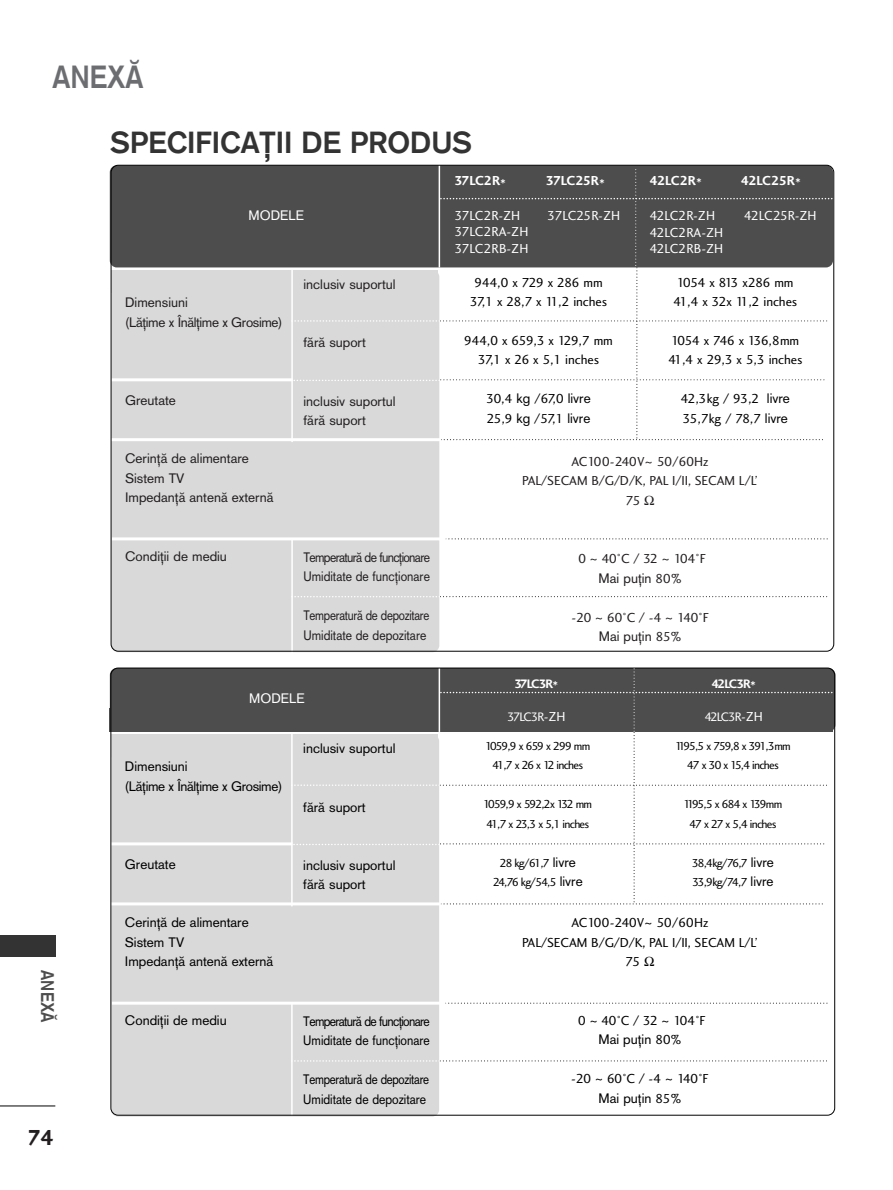
<style>
.page{position:relative;width:893px;height:1190px;background:#fff}
.page>*{position:absolute;margin:0;border:0;box-sizing:border-box;transform-origin:0 0}
.t1{font:31.5px "Akzid Gro Bol East";color:#6c6d70;scale:.9 1}
.t2{font:30px "Akzid Gro Bol East";color:#333}
.t3{font:22.5px "Charlotte Sans Bold Plain";color:#231f20}
.t4{font:18px "Akzid Gro Bol East";color:#4d4d4d;scale:.9 1}
.t5{font:13.5px/19.5px "Charlotte Sans Book Plain";letter-spacing:-.045em;color:#000;text-align:center}
.t6{font:13.5px/19.5px "Akzid Gro Rom East";color:#231f20}
.t7{font:13.5px/19.5px "Akzid Gro Rom East";color:#000}
.t8{font:13.5px/16.5px "Charlotte Sans Book Plain";letter-spacing:-.005em;color:#fff}
.t9{font:13.5px/19.5px "Charlotte Sans Book Plain";letter-spacing:-.065em;color:#000}
.t10{font:13.5px "Charlotte Sans Book Plain";letter-spacing:-.035em;color:#231f20}
.t11{font:13.5px/19.5px "Akzid Gro Rom East";letter-spacing:-.055em;color:#231f20;scale:.9 1}
.t12{font:13.5px/19.5px "Akzid Gro Rom East";letter-spacing:-.055em;color:#000;scale:.9 1}
.t13{font:13.5px/19.5px "Akzid Gro Rom East";letter-spacing:-.02em;color:#231f20;scale:.85 1}
.t14{font:13.5px/19.5px "Akzid Gro Rom East";letter-spacing:-.02em;color:#000;scale:.85 1}
.t15{font:13.5px/19.5px "Akzid Gro Rom East";letter-spacing:-.03em;color:#231f20}
.t16{font:13.5px/19.5px "Akzid Gro Rom East";letter-spacing:-.03em;color:#000}
.t17{font:13.5px "Charlotte Sans Book Plain";letter-spacing:-.005em;color:#231f20}
.t18{font:13.5px "Charlotte Sans Book Plain";letter-spacing:-.005em;color:#000}
.t19{font:13.5px "Charlotte Sans Bold Plain";letter-spacing:-.005em;color:#fff}
.t20{font:13.5px "Charlotte Sans Bold Plain";letter-spacing:-.025em;color:#fff}
.t21{font:13.5px "Akzid Gro Rom East";color:#fff}
.t22{font:12.75px "Charlotte Sans Book Plain";letter-spacing:-.075em;color:#fff}
.t23{font:12.75px "Charlotte Sans Bold Plain";letter-spacing:-.075em;color:#fff}
.t24{font:12px/19.5px "Charlotte Sans Book Plain";letter-spacing:-.12em;color:#000;text-align:center}
.t25{font:12px/19.5px "Charlotte Sans Book Plain";letter-spacing:-.1em;color:#000}
.s1{font-family:"Akzid Gro Rom East"}
.s2{font-family:"Helvetica"}
.s3{font-family:"Charlotte Sans Book Plain"}
.s4{font-size:13.5px}
.s5{font-family:"Akzid Gro Rom East";font-size:13.5px}
</style>
<div class="page">
<hr style="left:0;top:1105px;width:55px;height:1px;background:#000">
<div style="left:0;top:935px;width:56px;height:22px;background:#333"></div>
<div style="left:111px;top:270px;width:328px;height:382px;background:#d9d9d9;border-radius:7px"></div>
<hr style="left:111px;top:378px;width:181px;height:3px;background:#fff">
<svg style="left:294px;top:596px;width:530px;height:1px"></svg>
<hr style="left:291px;top:270px;width:2px;height:172px;background:#fff">
<svg style="left:446px;top:538px;width:381px;height:1px"></svg>
<hr style="left:112px;top:537px;width:334px;height:3px;background:#fff">
<hr style="left:107px;top:438px;width:334px;height:3px;background:#fff">
<hr style="left:291px;top:538px;width:2px;height:119px;background:#fff">
<div style="left:110px;top:165px;width:723px;height:102px;background:#4d4d4d;border-radius:7px"></div>
<svg style="left:292px;top:167px;width:540px;height:273px"></svg>
<div style="left:111px;top:734px;width:328px;height:382px;background:#d9d9d9;border-radius:7px"></div>
<hr style="left:111px;top:842px;width:181px;height:3px;background:#fff">
<svg style="left:292px;top:1060px;width:532px;height:1px"></svg>
<hr style="left:291px;top:734px;width:1px;height:172px;background:#fff">
<svg style="left:445px;top:1002px;width:382px;height:1px"></svg>
<hr style="left:112px;top:1001px;width:333px;height:3px;background:#fff">
<hr style="left:107px;top:902px;width:334px;height:3px;background:#fff">
<hr style="left:291px;top:1002px;width:1px;height:113px;background:#fff">
<div style="left:110px;top:668px;width:725px;height:63px;background:#4d4d4d;border-radius:7px"></div>
<div style="left:110px;top:708px;width:723px;height:23px;background:#4d4d4d"></div>
<svg style="left:292px;top:667px;width:540px;height:237px"></svg>
<h1 class="t1" style="left:53px;top:65px;width:102px">ANEX√</h1>
<h2 class="t2" style="left:111px;top:132px;width:363px">SPECIFICAfiII DE PRODUS</h2>
<p class="t21" style="left:248px;top:210px;width:57px">MODELE</p>
<p class="t15" style="left:125px;top:294px;width:159px">Dimensiuni<br>(L„˛ime x Œn„l˛ime x Grosime)</p>
<p class="t6" style="left:125px;top:392px;width:52px">Greutate</p>
<p class="t6" style="left:303px;top:276px;width:94px">inclusiv suportul</p>
<p class="t6" style="left:303px;top:334px;width:64px">f„r„ suport</p>
<p class="t6" style="left:303px;top:393px;width:94px">inclusiv suportul f„r„ suport</p>
<p class="t19" style="left:454px;top:176px;width:53px">37LC2R*</p>
<p class="t20" style="left:546px;top:176px;width:61px">37LC25R*</p>
<p class="t8" style="left:454px;top:208px;width:67px">37LC2R-ZH</p>
<p class="t8" style="left:547px;top:208px;width:74px">37LC25R-ZH</p>
<p class="t8" style="left:454px;top:225px;width:75px">37LC2RA-ZH<br>37LC2RB-ZH</p>
<p class="t5" style="left:470px;top:273px;width:139px">944,0 x 729 x 286 mm<br>37,1 x 28,7 x 11,2 inches</p>
<p class="t5" style="left:464px;top:332px;width:150px">944,0 x 659,3 x 129,7 mm<br>37,1 x 26 x 5,1 inches</p>
<p class="t5" style="left:486px;top:390px;width:106px;text-align:left">30,4 <span class="s1">kg</span> /67,0 <span class="s1">livre<br></span>25,9 <span class="s1">kg</span> /57,1 <span class="s1">livre</span></p>
<p class="t19" style="left:649px;top:175px;width:54px">42LC2R*</p>
<p class="t20" style="left:740px;top:175px;width:61px">42LC25R*</p>
<p class="t8" style="left:649px;top:208px;width:67px">42LC2R-ZH</p>
<p class="t8" style="left:743px;top:208px;width:74px">42LC25R-ZH</p>
<p class="t8" style="left:649px;top:225px;width:75px">42LC2RA-ZH<br>42LC2RB-ZH</p>
<p class="t19" style="left:710px;top:212px;width:54px">42LC2R*</p>
<p class="t9" style="left:673px;top:273px;width:126px">1054 x 813 x286 mm<br>41,4 x 32x 11,2 inches</p>
<p class="t9" style="left:668px;top:332px;width:136px">1054 x 746 x 136,8mm<br>41,4 x 29,3 x 5,3 inches</p>
<p class="t5" style="left:680px;top:390px;width:111px;text-align:left">42,3kg / 93,2 <span class="s1">livre<br></span>35,7kg / 78,7 <span class="s1">livre</span></p>
<h3 class="t4" style="left:54px;top:970px;width:59px;rotate:90deg">ANEX√</h3>
<h3 class="t3" style="left:27px;top:1128px;width:28px">74</h3>
<p class="t6" style="left:125px;top:450px;width:150px">Cerin˛„ de alimentare<br>Sistem TV<br>Impedan˛„ anten„ extern„</p>
<p class="t6" style="left:125px;top:547px;width:103px">Condi˛ii de mediu</p>
<p class="t11" style="left:303px;top:548px;width:142px">Temperatur„ de func˛ionare<br>Umiditate de func˛ionare</p>
<p class="t13" style="left:303px;top:607px;width:150px">Temperatur„ de depozitare<br>Umiditate de depozitare</p>
<p class="t21" style="left:249px;top:693px;width:57px">MODELE</p>
<p class="t16" style="left:125px;top:758px;width:159px">Dimensiuni<br>(L„˛ime x Œn„l˛ime x Grosime)</p>
<p class="t7" style="left:125px;top:855px;width:52px">Greutate</p>
<p class="t7" style="left:125px;top:914px;width:150px">Cerin˛„ de alimentare<br>Sistem TV<br>Impedan˛„ anten„ extern„</p>
<p class="t7" style="left:125px;top:1011px;width:103px">Condi˛ii de mediu</p>
<p class="t7" style="left:303px;top:740px;width:94px">inclusiv suportul</p>
<p class="t7" style="left:303px;top:798px;width:64px">f„r„ suport</p>
<p class="t7" style="left:303px;top:857px;width:94px">inclusiv suportul f„r„ suport</p>
<p class="t12" style="left:303px;top:1012px;width:142px">Temperatur„ de func˛ionare<br>Umiditate de func˛ionare</p>
<p class="t14" style="left:303px;top:1071px;width:150px">Temperatur„ de depozitare<br>Umiditate de depozitare</p>
<p class="t10" style="left:571px;top:456px;width:138px">AC100-240V<span class="s2">~</span> 50/60Hz</p>
<p class="t17" style="left:522px;top:475px;width:237px">PAL/SECAM B/G/D/K, PAL I/II, SECAM L/L’</p>
<p class="t10" style="left:625px;top:495px;width:17px">75</p>
<p class="t10" style="left:578px;top:553px;width:129px">0 <span class="s2">~</span> 40°C / 32 <span class="s2">~</span> 104°F</p>
<p class="t6" style="left:598px;top:569px;width:84px">Mai pu˛in <span class="s3">80%</span></p>
<p class="t10" style="left:571px;top:611px;width:139px">-20 <span class="s2">~</span> 60°C / -4 <span class="s2">~</span> 140°F</p>
<p class="t6" style="left:598px;top:628px;width:84px">Mai pu˛in <span class="s3">85%</span></p>
<p class="t23" style="left:514px;top:678px;width:45px">37LC3R<span class="s4">*</span></p>
<p class="t22" style="left:507px;top:711px;width:60px">37LC3R<span class="s4">-ZH</span></p>
<p class="t24" style="left:485px;top:737px;width:107px">1059,9 x 659 x 299 mm<br>41,7 x 26 x 12 inches</p>
<p class="t24" style="left:483px;top:795px;width:110px;text-align:left">1059,9 x 592,2x 132 mm<br>41,7 x 23,3 x 5,1 inches</p>
<p class="t24" style="left:492px;top:854px;width:92px">28 kg/61,7 <span class="s5">livre<br></span>24,76 kg/54,5 <span class="s5">livre</span></p>
<p class="t23" style="left:711px;top:678px;width:46px">42LC3R<span class="s4">*</span></p>
<p class="t22" style="left:704px;top:711px;width:60px">42LC3R<span class="s4">-ZH</span></p>
<p class="t24" style="left:675px;top:737px;width:117px">1195,5 x 759,8 x 391,3mm<br>47 x 30 x 15,4 inches</p>
<p class="t24" style="left:683px;top:795px;width:100px">1195,5 x 684 x 139mm<br>47 x 27 x 5,4 inches</p>
<p class="t25" style="left:692px;top:854px;width:83px">38,4kg/76,7 <span class="s5">livre<br></span>33,9kg/74,7 <span class="s5">livre</span></p>
<p class="t5" style="left:571px;top:914px;width:138px">AC100-240V<span class="s2">~</span> 50/60Hz</p>
<p class="t18" style="left:522px;top:937px;width:237px">PAL/SECAM B/G/D/K, PAL I/II, SECAM L/L’</p>
<p class="t5" style="left:625px;top:953px;width:17px">75</p>
<p class="t5" style="left:578px;top:1011px;width:129px">0 <span class="s2">~</span> 40°C / 32 <span class="s2">~</span> 104°F</p>
<p class="t7" style="left:598px;top:1031px;width:84px">Mai pu˛in <span class="s3">80%</span></p>
<p class="t5" style="left:571px;top:1070px;width:139px">-20 <span class="s2">~</span> 60°C / -4 <span class="s2">~</span> 140°F</p>
<p class="t7" style="left:598px;top:1089px;width:84px">Mai pu˛in <span class="s3">85%</span></p>
</div>
